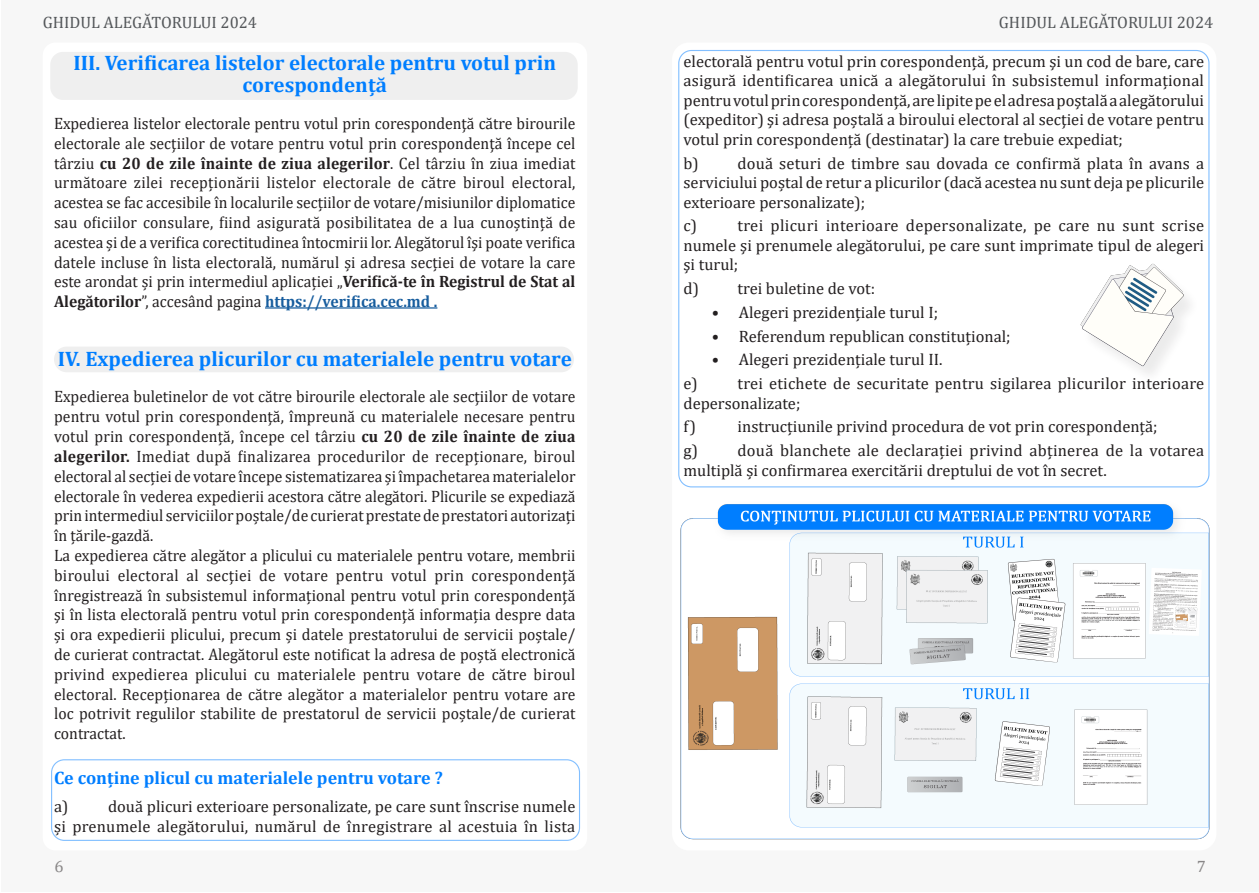
<style>
.page{position:relative;width:1259px;height:893px;background:#fff}
.page>*{position:absolute;margin:0;border:0;box-sizing:border-box;transform-origin:0 0}
.HEADING{font:700 21px/21.8px "Cambria";color:#007eff;text-align:center}
.SUB_POINTS{font:700 18px "Cambria";color:#007eff}
.Paragraph_Style_1{font:16.5px/19.8px "Cambria";color:#231f20;text-align:justify;scale:.95 1}
.Paragraph_Style_1-2{font:16.5px/19.5px "Cambria";color:#231f20;text-align:justify}
.t1{font:16.5px "Cambria";color:#54575a}
.s1{font-weight:700}
.s2{font-weight:700;color:#175d9e}
</style>
<div class="page">
<div style="left:1px;top:1px;width:1257px;height:891px;background:#f7f7f7"></div>
<div style="left:43px;top:43px;width:544px;height:807px;background:#fff;border-radius:13px"></div>
<div style="left:672px;top:43px;width:544px;height:807px;background:#fff;border-radius:17px"></div>
<div style="left:54px;top:347px;width:520px;height:25px;background:#efefef;border-radius:13px"></div>
<div style="left:51px;top:759px;width:529px;height:82px;border:1px solid #82bfff;border-radius:13px"></div>
<div style="left:50px;top:52px;width:528px;height:48px;background:#efefef;border-radius:13px"></div>
<hr style="left:265px;top:307px;width:172px;height:2px;background:#175d9e">
<img style="left:680px;top:487px;width:530px;height:353px">
<img style="left:1080px;top:263px;width:106px;height:105px">
<p class="t1" style="left:43px;top:13px;width:216px">GHIDUL ALEGĂTORULUI 2024</p>
<p class="t1" style="left:999px;top:13px;width:216px">GHIDUL ALEGĂTORULUI 2024</p>
<p class="HEADING" style="left:73px;top:52px;width:484px">III. Verificarea listelor electorale pentru votul prin corespondență</p>
<p class="Paragraph_Style_1" style="left:54px;top:113px;width:550px">Expedierea listelor electorale pentru votul prin corespondenţă către birourile electorale ale secţiilor de votare pentru votul prin corespondenţă începe cel târziu <span class="s1">cu 20 de zile înainte de ziua alegerilor</span>. Cel târziu în ziua imediat următoare zilei recepționării listelor electorale de către biroul electoral, acestea se fac accesibile în localurile secțiilor de votare/misiunilor diplomatice sau oficiilor consulare, fiind asigurată posibilitatea de a lua cunoștință de acestea și de a verifica corectitudinea întocmirii lor. Alegătorul îşi poate verifica datele incluse în lista electorală, numărul și adresa secției de votare la care este arondat și prin intermediul aplicației „<span class="s1">Verifică-te în Registrul de Stat al Alegătorilor</span>”, accesând pagina <span class="s2">https://verifica.cec.md .</span></p>
<p class="Paragraph_Style_1-2" style="left:683px;top:51px;width:522px">electorală pentru votul prin corespondență, precum şi un cod de bare, care asigură identificarea unică a alegătorului în subsistemul informațional pentru votul prin corespondenţă, are lipite pe el adresa poştală a alegătorului (expeditor) şi adresa poștală a biroului electoral al secţiei de votare pentru votul prin corespondență (destinatar) la care trebuie expediat;</p>
<p class="Paragraph_Style_1-2" style="left:683px;top:153px;width:522px">b) două seturi de timbre sau dovada ce confirmă plata în avans a serviciului poștal de retur a plicurilor (dacă acestea nu sunt deja pe plicurile exterioare personalizate);</p>
<p class="Paragraph_Style_1-2" style="left:683px;top:216px;width:15px">c)</p>
<p class="Paragraph_Style_1-2" style="left:683px;top:216px;width:522px;text-indent:54px">trei plicuri interioare depersonalizate, pe care nu sunt scrise numele şi prenumele alegătorului, pe care sunt imprimate tipul de alegeri şi turul;</p>
<p class="Paragraph_Style_1-2" style="left:683px;top:279px;width:193px">d) trei buletine de vot:</p>
<p class="Paragraph_Style_1-2" style="left:712px;top:302px;width:228px">• Alegeri prezidențiale turul I;</p>
<p class="Paragraph_Style_1-2" style="left:712px;top:326px;width:300px">• Referendum republican constituțional;</p>
<p class="Paragraph_Style_1-2" style="left:712px;top:350px;width:232px">• Alegeri prezidențiale turul II.</p>
<p class="Paragraph_Style_1-2" style="left:683px;top:374px;width:16px">e)</p>
<p class="HEADING" style="left:58px;top:347px;width:515px">IV. Expedierea plicurilor cu materialele pentru votare</p>
<p class="Paragraph_Style_1" style="left:54px;top:387px;width:550px">Expedierea buletinelor de vot către birourile electorale ale secţiilor de votare pentru votul prin corespondenţă, împreună cu materialele necesare pentru votul prin corespondență, începe cel târziu <span class="s1">cu 20 de zile înainte de ziua alegerilor.</span> Imediat după finalizarea procedurilor de recepționare, biroul electoral al secției de votare începe sistematizarea și împachetarea materialelor electorale în vederea expedierii acestora către alegători. Plicurile se expediază prin intermediul serviciilor poștale/de curierat prestate de prestatori autorizați în țările-gazdă.</p>
<p class="Paragraph_Style_1" style="left:54px;top:545px;width:550px">La expedierea către alegător a plicului cu materialele pentru votare, membrii biroului electoral al secţiei de votare pentru votul prin corespondenţă înregistrează în subsistemul informațional pentru votul prin corespondenţă şi în lista electorală pentru votul prin corespondenţă informația despre data și ora expedierii plicului, precum și datele prestatorului de servicii poștale/ de curierat contractat. Alegătorul este notificat la adresa de poștă electronică privind expedierea plicului cu materialele pentru votare de către biroul electoral. Recepționarea de către alegător a materialelor pentru votare are loc potrivit regulilor stabilite de prestatorul de servicii poștale/de curierat contractat.</p>
<p class="SUB_POINTS" style="left:54px;top:765px;width:390px">Ce conține plicul cu materialele pentru votare ?</p>
<p class="Paragraph_Style_1-2" style="left:54px;top:797px;width:16px">a)</p>
<p class="Paragraph_Style_1-2" style="left:683px;top:374px;width:522px;text-indent:54px">trei etichete de securitate pentru sigilarea plicurilor interioare depersonalizate;</p>
<p class="Paragraph_Style_1-2" style="left:683px;top:417px;width:14px">f)</p>
<p class="Paragraph_Style_1-2" style="left:737px;top:417px;width:421px">instrucțiunile privind procedura de vot prin corespondență;</p>
<p class="Paragraph_Style_1-2" style="left:683px;top:441px;width:522px">g) două blanchete ale declarației privind abținerea de la votarea multiplă și confirmarea exercitării dreptului de vot în secret.</p>
<p class="Paragraph_Style_1-2" style="left:54px;top:797px;width:523px;text-align:right">două plicuri exterioare personalizate, pe care sunt înscrise numele<br>și prenumele alegătorului, numărul de înregistrare al acestuia în lista</p>
<p class="Paragraph_Style_1-2" style="left:54px;top:856px;width:11px">6</p>
<p class="Paragraph_Style_1-2" style="left:1196px;top:856px;width:11px">7</p>
</div>
